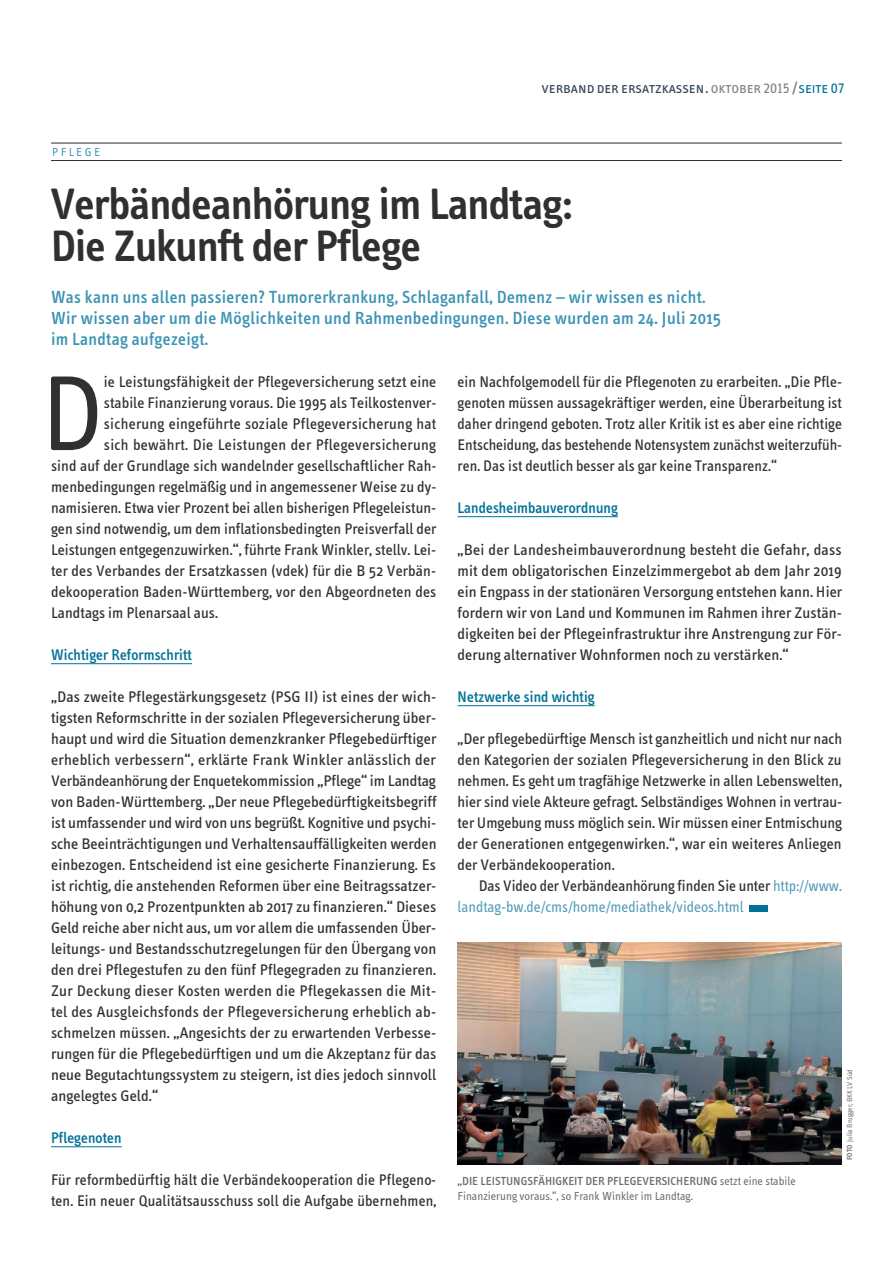
<style>
.page{position:relative;width:893px;height:1263px;background:#fff}
.page>*{position:absolute;margin:0;border:0;box-sizing:border-box;transform-origin:0 0}
.t1{font:109.8px "Info Text";color:#312f30}
.t2{font:600 45px/42px "Info Text";letter-spacing:-.015em;color:#312f30}
.t3{font:500 18px/21px "Info Text";letter-spacing:.02em;color:#3c93b3}
.t4{font:15.75px/21px "Info Text";letter-spacing:.005em;color:#312f30;text-align:justify}
.t5{font:15.75px/21px "Info Text";color:#519ab9}
.t6{font:500 15.75px "Info Text";color:#007297}
.t7{font:15.75px "Info Text Normal Caps";color:#334454}
.t8{font:12px/14.4px "Info Text";color:#6c6d70}
.t9{font:12px "Info Text";letter-spacing:.2em;color:#3c93b3}
.t10{font:7.5px "Info Text";color:#6c6d70}
.s1{color:#808285}
.s2{font-family:"Info Text Semi Bold Caps";color:#808285}
.s3{color:#007297}
.s4{color:#312f30}
.s5{font-weight:600}
.s6{font-weight:500}
</style>
<div class="page">
<hr style="left:51px;top:143px;width:791px;height:1px;background:#312f30">
<hr style="left:51px;top:160px;width:791px;height:1px;background:#312f30">
<hr style="left:51px;top:663px;width:141px;height:1px;background:#007297">
<hr style="left:51px;top:1146px;width:71px;height:1px;background:#007297">
<hr style="left:458px;top:516px;width:160px;height:1px;background:#007297">
<hr style="left:458px;top:705px;width:137px;height:1px;background:#007297">
<div style="left:749px;top:905px;width:19px;height:7px;background:#007297"></div>
<img style="left:458px;top:942px;width:384px;height:222px">
<p class="t7" style="left:541px;top:79px;width:305px">verband der ersatzkassen. <span class="s1">oktober 2015</span> <span class="s2">/</span><span class="s3">seite 07</span></p>
<p class="t9" style="left:52px;top:145px;width:49px">PFLEGE</p>
<h2 class="t2" style="left:51px;top:183px;width:524px">Verbändeanhörung im Landtag:<br>Die Zukunft der Pflege</h2>
<p class="t3" style="left:51px;top:287px;width:671px">Was kann uns allen passieren? Tumorerkrankung, Schlaganfall, Demenz – wir wissen es nicht.<br>Wir wissen aber um die Möglichkeiten und Rahmenbedingungen. Diese wurden am 24. Juli 2015 im Landtag aufgezeigt.</p>
<h1 class="t1" style="left:40px;top:352px;width:65px">D</h1>
<p class="t4" style="left:104px;top:371px;width:334px">ie Leistungsfähigkeit der Pflegeversicherung setzt eine</p>
<p class="t4" style="left:458px;top:371px;width:386px">ein Nachfolgemodell für die Pflegenoten zu erarbeiten. „Die Pfle&shy;genoten müssen aussagekräftiger werden, eine Überarbeitung ist daher dringend geboten. Trotz aller Kritik ist es aber eine richtige Entscheidung, das bestehende Notensystem zunächst weiterzufüh&shy;ren. Das ist deutlich besser als gar keine Transparenz.“</p>
<p class="t6" style="left:458px;top:499px;width:162px">Landesheimbauverordnung</p>
<p class="t4" style="left:458px;top:539px;width:386px">„Bei der Landesheimbauverordnung besteht die Gefahr, dass mit dem obligatorischen Einzelzimmergebot ab dem Jahr 2019 ein Engpass in der stationären Versorgung entstehen kann. Hier fordern wir von Land und Kommunen im Rahmen ihrer Zustän&shy;digkeiten bei der Pflegeinfrastruktur ihre Anstrengung zur För&shy;derung alternativer Wohnformen noch zu verstärken.“</p>
<p class="t6" style="left:458px;top:688px;width:139px">Netzwerke sind wichtig</p>
<p class="t4" style="left:458px;top:728px;width:386px">„Der pflegebedürftige Mensch ist ganzheitlich und nicht nur nach den Kategorien der sozialen Pflegeversicherung in den Blick zu nehmen. Es geht um tragfähige Netzwerke in allen Lebenswelten, hier sind viele Akteure gefragt. Selbständiges Wohnen in vertrau&shy;ter Umgebung muss möglich sein. Wir müssen einer Entmischung der Generationen entgegenwirken.“, war ein weiteres Anliegen der Verbändekooperation.</p>
<p class="t5" style="left:458px;top:875px;width:386px;text-indent:21px"><span class="s4">Das Video der Verbändeanhörung finden Sie unter</span> http://www. landtag-bw.de/cms/home/mediathek/videos.html</p>
<p class="t4" style="left:104px;top:392px;width:334px">stabile Finanzierung voraus. Die 1995 als Teilkostenver-</p>
<p class="t4" style="left:104px;top:413px;width:334px">sicherung eingeführte soziale Pflegeversicherung hat</p>
<p class="t4" style="left:104px;top:434px;width:334px">sich bewährt. Die Leistungen der Pflegeversicherung</p>
<p class="t4" style="left:51px;top:455px;width:387px">sind auf der Grundlage sich wandelnder gesellschaftlicher Rah-</p>
<p class="t4" style="left:51px;top:476px;width:387px">menbedingungen regelmäßig und in angemessener Weise zu dy-</p>
<p class="t4" style="left:51px;top:497px;width:387px">namisieren. Etwa vier Prozent bei allen bisherigen Pflegeleistun-</p>
<p class="t4" style="left:51px;top:518px;width:387px">gen sind notwendig, um dem inflationsbedingten Preisverfall der</p>
<p class="t4" style="left:51px;top:539px;width:387px">Leistungen entgegenzuwirken.“, führte Frank Winkler, stellv. Lei-</p>
<p class="t4" style="left:51px;top:560px;width:387px">ter des Verbandes der Ersatzkassen (vdek) für die B 52 Verbän-</p>
<p class="t4" style="left:51px;top:581px;width:387px">dekooperation Baden-Württemberg, vor den Abgeordneten des</p>
<p class="t4" style="left:51px;top:602px;width:168px">Landtags im Plenarsaal aus.</p>
<p class="t6" style="left:51px;top:646px;width:143px">Wichtiger Reformschritt</p>
<p class="t4" style="left:51px;top:686px;width:387px">„Das zweite Pflegestärkungsgesetz (PSG II) ist eines der wich&shy;tigsten Reformschritte in der sozialen Pflegeversicherung über&shy;haupt und wird die Situation demenzkranker Pflegebedürftiger erheblich verbessern“, erklärte Frank Winkler anlässlich der Verbändeanhörung der Enquetekommission „Pflege“ im Landtag von Baden-Württemberg. „Der neue Pflegebedürftigkeitsbegriff ist umfassender und wird von uns begrüßt. Kognitive und psychi&shy;sche Beeinträchtigungen und Verhaltensauffälligkeiten werden einbezogen. Entscheidend ist eine gesicherte Finanzierung. Es ist richtig, die anstehenden Reformen über eine Beitragssatzer&shy;höhung von 0,2 Prozentpunkten ab 2017 zu finanzieren.“ Dieses Geld reiche aber nicht aus, um vor allem die umfassenden Über&shy;leitungs- und Bestandsschutzregelungen für den Übergang von den drei Pflegestufen zu den fünf Pflegegraden zu finanzieren.<br>Zur Deckung dieser Kosten werden die Pflegekassen die Mit&shy;tel des Ausgleichsfonds der Pflegeversicherung erheblich ab&shy;schmelzen müssen. „Angesichts der zu erwartenden Verbesse&shy;rungen für die Pflegebedürftigen und um die Akzeptanz für das neue Begutachtungssystem zu steigern, ist dies jedoch sinnvoll angelegtes Geld.“</p>
<p class="t6" style="left:51px;top:1129px;width:72px">Pflegenoten</p>
<p class="t4" style="left:51px;top:1169px;width:387px">Für reformbedürftig hält die Verbändekooperation die Pflegeno&shy;ten. Ein neuer Qualitätsausschuss soll die Aufgabe übernehmen,</p>
<p class="t10" style="left:845px;top:1160px;width:92px;rotate:-90deg"><span class="s5">FOTO</span> Julia Brugger, BKK LV Süd</p>
<p class="t8" style="left:458px;top:1174px;width:340px"><span class="s6">„DIE LEISTUNGSFÄHIGKEIT DER PFLEGEVERSICHERUNG</span> setzt eine stabile<br>Finanzierung voraus.“, so Frank Winkler im Landtag.</p>
</div>
